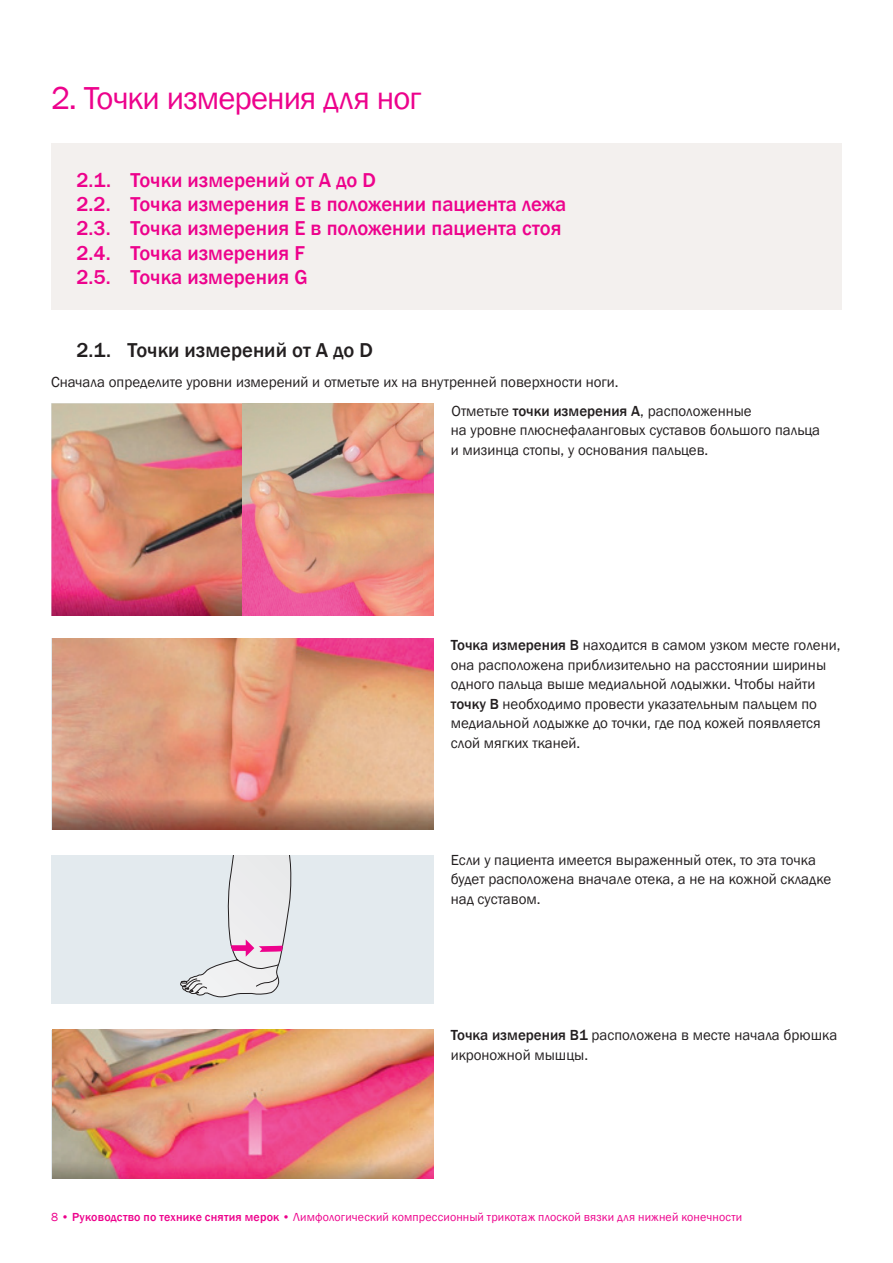
<style>
.page{position:relative;width:893px;height:1263px;background:#fff}
.page>*{position:absolute;margin:0;border:0;box-sizing:border-box;transform-origin:0 0}
.t1{font:32.7px "Franklin Gothic";letter-spacing:-.025em;color:#ed028c}
.t2{font:500 20.7px/24.5px "Franklin Gothic";color:#ed028c}
.t3{font:500 20.7px "Franklin Gothic";color:#231f20}
.t4{font:15px/19.5px "Franklin Gothic";color:#231f20}
.t5{font:12px "Franklin Gothic";letter-spacing:.015em;color:#ed028c}
.s1{font-weight:500}
</style>
<div class="page">
<div style="left:51px;top:143px;width:791px;height:167px;background:#f3f0ee"></div>
<img style="left:51px;top:403px;width:383px;height:213px">
<img style="left:242px;top:403px;width:180px;height:212px">
<img style="left:52px;top:638px;width:382px;height:191px">
<div style="left:51px;top:855px;width:383px;height:149px;background:#e3eaee"></div>
<svg style="left:180px;top:855px;width:112px;height:142px"></svg>
<img style="left:52px;top:1030px;width:382px;height:149px">
<h1 class="t1" style="left:51px;top:77px;width:372px">2. Точки измерения для ног</h1>
<h2 class="t2" style="left:77px;top:168px;width:491px">2.1. Точки измерений от А до D<br>2.2. Точка измерения E в положении пациента лежа 2.3. Точка измерения E в положении пациента стоя 2.4. Точка измерения F<br>2.5. Точка измерения G</h2>
<h2 class="t3" style="left:77px;top:338px;width:298px">2.1. Точки измерений от А до D</h2>
<p class="t4" style="left:452px;top:367px;width:302px;line-height:29.2px;text-indent:-401px">Сначала определите уровни измерений и отметьте их на внутренней поверхности ноги.<br>Отметьте <span class="s1">точки измерения A</span>, расположенные</p>
<p class="t4" style="left:451px;top:421px;width:371px">на уровне плюснефаланговых суставов большого пальца и мизинца стопы, у основания пальцев.</p>
<p class="t4" style="left:451px;top:635px;width:391px"><span class="s1">Точка измерения B</span> находится в самом узком месте голени, она расположена приблизительно на расстоянии ширины одного пальца выше медиальной лодыжки. Чтобы найти <span class="s1">точку B</span> необходимо провести указательным пальцем по медиальной лодыжке до точки, где под кожей появляется слой мягких тканей.</p>
<p class="t4" style="left:451px;top:850px;width:382px">Если у пациента имеется выраженный отек, то эта точка будет расположена вначале отека, а не на кожной складке над суставом.</p>
<p class="t4" style="left:451px;top:1026px;width:388px"><span class="s1">Точка измерения B1</span> расположена в месте начала брюшка икроножной мышцы.</p>
<p class="t5" style="left:51px;top:1210px;width:693px">8 <span class="s1">• Руководство по технике снятия мерок •</span> Лимфологический компрессионный трикотаж плоской вязки для нижней конечности</p>
</div>
